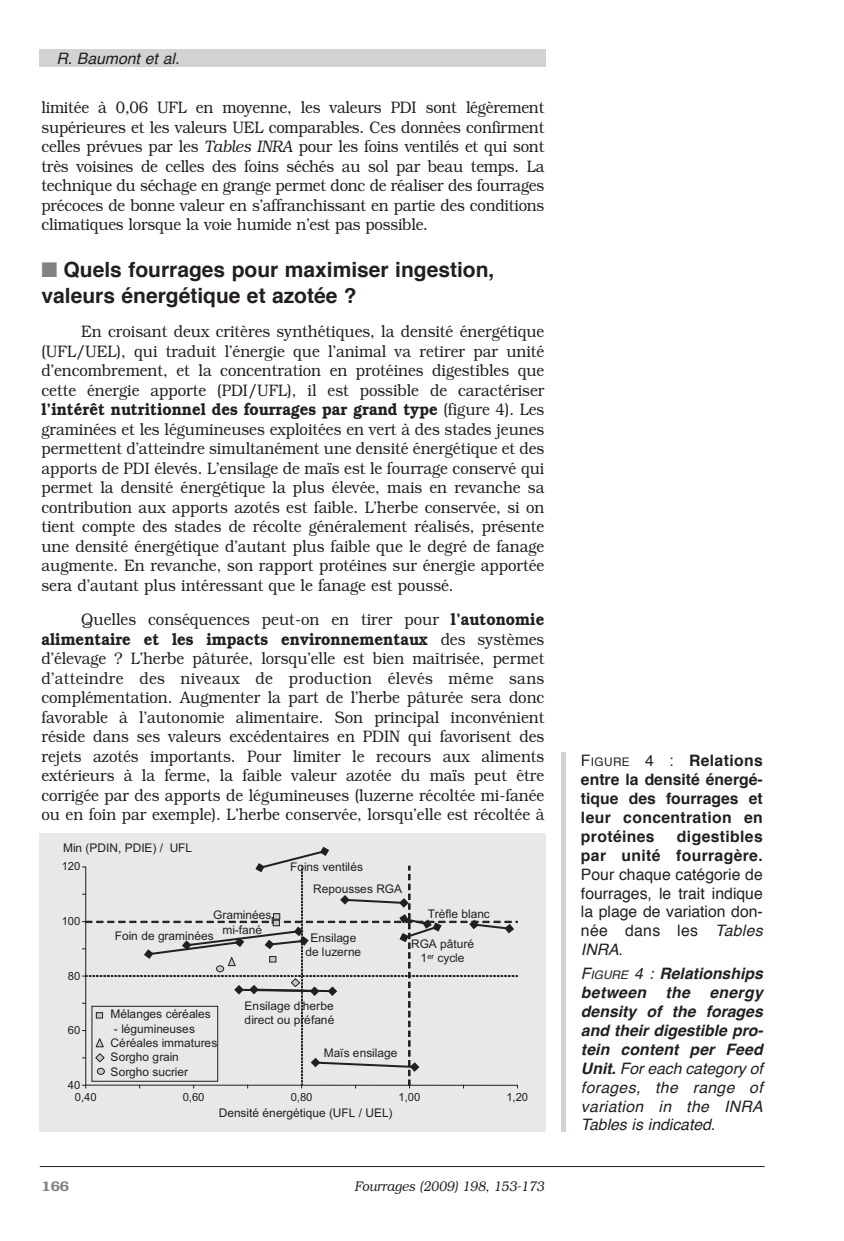
<style>
.page{position:relative;width:844px;height:1241px;background:#fff}
.page>*{position:absolute;margin:0;border:0;box-sizing:border-box;transform-origin:0 0}
.t1{font:700 21px/26.4px "Helvetica";color:#231f20}
.t2{font:300 16.62px/19.4px "Bookman";color:#231f20;text-align:justify;scale:.9 1}
.t3{font:italic 700 15.75px/18.9px "Helvetica";color:#231f20;text-align:justify}
.t4{font:700 15.75px/18.9px "Helvetica";letter-spacing:.02em;color:#231f20;text-align:justify}
.t5{font:15.75px/18.9px "Helvetica";color:#231f20;text-align:justify}
.t6{font:italic 15.75px "Helvetica";color:#231f20}
.t7{font:italic 300 14px "Bookman";color:#231f20;scale:.9 1}
.t8{font:600 14px "Bookman";color:#808285}
.t9{font:11.9px/14.3px "Arial";letter-spacing:.005em;color:#231f20;text-align:center}
.t10{font:11.2px "Arial";letter-spacing:-.005em;color:#231f20}
.s1{font-style:italic}
.s2{color:#808285}
.s3{font-weight:600}
.s4{font-weight:400}
.s5{font-weight:400;font-size:11.9px}
</style>
<div class="page">
<div style="left:40px;top:50px;width:506px;height:17px;background:#d1d2d4"></div>
<hr style="left:40px;top:1165px;width:724px;height:1px;background:#231f20">
<div style="left:40px;top:832px;width:506px;height:299px;background:#e7e8e9"></div>
<svg style="left:82px;top:846px;width:436px;height:241px"></svg>
<svg style="left:97px;top:1068px;width:7px;height:6px"></svg>
<div style="left:97px;top:1067px;width:8px;height:7px;border:1px solid #231f20;border-radius:50%"></div>
<div style="left:92px;top:1005px;width:126px;height:76px;border:1px solid #231f20"></div>
<div style="left:561px;top:752px;width:5px;height:379px;background:#d1d2d4"></div>
<p class="t6" style="left:56px;top:52px;width:124px">r. Baumont et al.</p>
<p class="t2" style="left:41px;top:98px;width:560px">limitée à 0,06 UFL en moyenne, les valeurs PDI sont légèrement supérieures et les valeurs UEL comparables. Ces données confirment celles prévues par les <span class="s1">Tables INRA</span> pour les foins ventilés et qui sont très voisines de celles des foins séchés au sol par beau temps. La technique du séchage en grange permet donc de réaliser des fourrages précoces de bonne valeur en s’affranchissant en partie des conditions climatiques lorsque la voie humide n’est pas possible.</p>
<p class="t1" style="left:41px;top:257px;width:454px"><span class="s2">■</span> Quels fourrages pour maximiser ingestion, valeurs énergétique et azotée ?</p>
<p class="t2" style="left:41px;top:322px;width:560px;text-indent:40px">En croisant deux critères synthétiques, la densité énergétique (UFL/UEL), qui traduit l’énergie que l’animal va retirer par unité d’encombrement, et la concentration en protéines digestibles que cette énergie apporte (PDI/UFL), il est possible de caractériser <span class="s3">l’intérêt nutritionnel des fourrages par grand type</span> (figure 4). Les graminées et les légumineuses exploitées en vert à des stades jeunes permettent d’atteindre simultanément une densité énergétique et des apports de PDI élevés. L’ensilage de maïs est le fourrage conservé qui permet la densité énergétique la plus élevée, mais en revanche sa contribution aux apports azotés est faible. L’herbe conservée, si on tient compte des stades de récolte généralement réalisés, présente une densité énergétique d’autant plus faible que le degré de fanage augmente. En revanche, son rapport protéines sur énergie apportée sera d’autant plus intéressant que le fanage est poussé.</p>
<p class="t2" style="left:41px;top:609px;width:560px;text-indent:40px">Quelles conséquences peut-on en tirer pour <span class="s3">l’autonomie alimentaire et les impacts environnementaux</span> des systèmes d’élevage ? L’herbe pâturée, lorsqu’elle est bien maîtrisée, permet d’atteindre des niveaux de production élevés même sans complémentation. Augmenter la part de l’herbe pâturée sera donc favorable à l’autonomie alimentaire. Son principal inconvénient réside dans ses valeurs excédentaires en PDIN qui favorisent des rejets azotés importants. Pour limiter le recours aux aliments extérieurs à la ferme, la faible valeur azotée du maïs peut être corrigée par des apports de légumineuses (luzerne récoltée mi-fanée ou en foin par exemple). L’herbe conservée, lorsqu’elle est récoltée à</p>
<p class="t9" style="left:63px;top:840px;width:130px">Min (PDIN, PDIE) / UFL</p>
<p class="t10" style="left:62px;top:859px;width:20px">120</p>
<p class="t10" style="left:62px;top:913px;width:20px">100</p>
<p class="t10" style="left:68px;top:968px;width:14px">80</p>
<p class="t9" style="left:213px;top:908px;width:60px">Graminées mi-fané</p>
<p class="t9" style="left:115px;top:929px;width:100px">Foin de graminées</p>
<p class="t9" style="left:290px;top:859px;width:74px">Foins ventilés</p>
<p class="t9" style="left:313px;top:882px;width:90px">Repousses RGA</p>
<p class="t9" style="left:305px;top:930px;width:57px">Ensilage de luzerne</p>
<p class="t10" style="left:68px;top:1022px;width:14px">60</p>
<p class="t10" style="left:68px;top:1077px;width:14px">40</p>
<p class="t9" style="left:111px;top:1006px;width:101px">Mélanges céréales</p>
<p class="t9" style="left:111px;top:1021px;width:108px;text-align:left">- légumineuses<br>Céréales immatures<br>Sorgho grain<br>Sorgho sucrier</p>
<p class="t9" style="left:244px;top:998px;width:91px;text-align:left">Ensilage d’herbe direct ou préfané</p>
<p class="t9" style="left:324px;top:1045px;width:75px">Maïs ensilage</p>
<p class="t9" style="left:427px;top:907px;width:64px">Trèfle blanc</p>
<p class="t9" style="left:411px;top:936px;width:64px">RGA pâturé<br>1<sup>er</sup> cycle</p>
<p class="t10" style="left:75px;top:1089px;width:23px">0,40</p>
<p class="t10" style="left:183px;top:1089px;width:23px">0,60</p>
<p class="t10" style="left:290px;top:1089px;width:23px">0,80</p>
<p class="t10" style="left:398px;top:1089px;width:23px">1,00</p>
<p class="t10" style="left:506px;top:1089px;width:23px">1,20</p>
<p class="t9" style="left:219px;top:1105px;width:175px">Densité énergétique (UFL / UEL)</p>
<p class="t8" style="left:41px;top:1177px;width:29px">166</p>
<p class="t7" style="left:354px;top:1177px;width:212px">Fourrages (2009) 198, 153-173</p>
<p class="t4" style="left:581px;top:752px;width:183px"><span class="s4">F</span><span class="s5">IGURe</span> <span class="s4">4 :</span> Relations entre la densité énergé&shy;tique des fourrages et leur concentration en protéines</p>
<p class="t4" style="left:581px;top:828px;width:183px;text-align:right">digestibles<br>par unité fourragère.</p>
<p class="t5" style="left:581px;top:865px;width:184px">Pour chaque catégorie de fourrages, le trait indique la plage de variation don&shy;née dans les <span class="s1">tables INra</span>.</p>
<p class="t3" style="left:581px;top:965px;width:183px"><span class="s4">F</span><span class="s5">Igure</span> <span class="s4">4 :</span> Relationships between the energy density of the forages and their digestible pro&shy;tein content per Feed Unit. <span class="s4">For each category of forages, the range of variation in the INra tables is indicated.</span></p>
</div>
